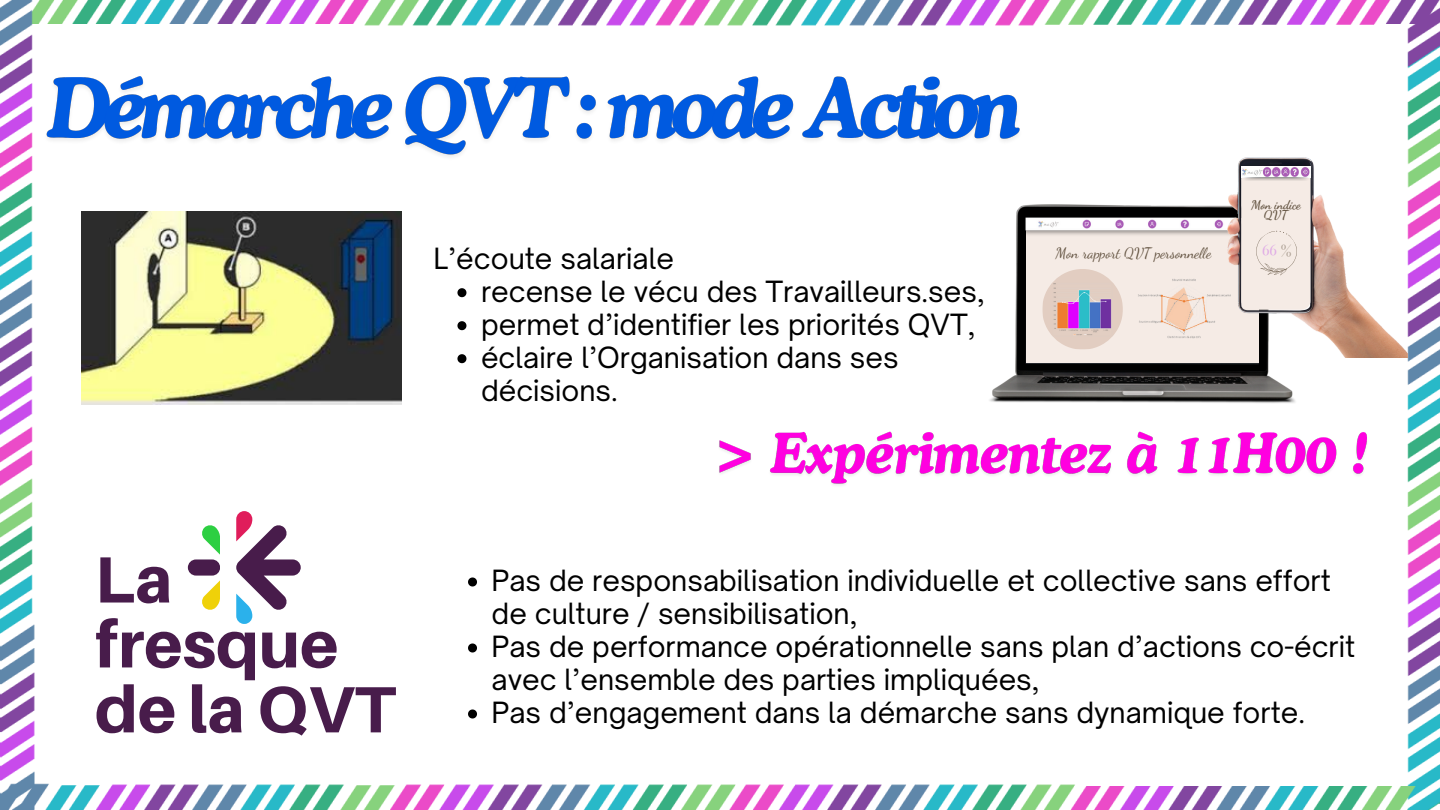
<style>
.page{position:relative;width:1440px;height:810px;background:#fff}
.page>*{position:absolute;margin:0;border:0;box-sizing:border-box;transform-origin:0 0}
.t1{font:800 65.4px/64.9px "Aileron";color:#481c4b}
.t2{font:28px/33px "Open Sauce One";color:#000}
.t3{font:14.7px "Dancing Script";color:#625240}
.t4{font:700 12.3px/10.1px "Dancing Script";color:#625240;text-align:center}
</style>
<div class="page">
<img style="left:0;top:0;width:1440px;height:810px">
<img style="left:40px;top:59px;width:987px;height:106px">
<img style="left:81px;top:211px;width:321px;height:194px">
<img style="left:712px;top:420px;width:660px;height:70px">
<img style="left:987px;top:205px;width:311px;height:200px">
<div style="left:1026px;top:219px;width:232px;height:144px;background:#f5ebe5"></div>
<img style="left:1000px;top:210px;width:227px;height:28px">
<div style="left:1042px;top:269px;width:81px;height:81px;background:#e2cdc1;border-radius:50%"></div>
<img style="left:1053px;top:283px;width:59px;height:53px">
<img style="left:1138px;top:279px;width:89px;height:60px">
<img style="left:1227px;top:157px;width:180px;height:200px">
<div style="left:188px;top:559px;width:32px;height:17px;background:#481c4b;border-radius:8px"></div>
<svg style="left:202px;top:525px;width:18px;height:30px"></svg>
<svg style="left:202px;top:580px;width:18px;height:30px"></svg>
<svg style="left:236px;top:511px;width:65px;height:113px"></svg>
<svg style="left:457px;top:288px;width:9px;height:9px"></svg>
<svg style="left:457px;top:321px;width:9px;height:9px"></svg>
<svg style="left:457px;top:354px;width:9px;height:9px"></svg>
<svg style="left:468px;top:578px;width:9px;height:8px"></svg>
<svg style="left:468px;top:644px;width:9px;height:8px"></svg>
<svg style="left:468px;top:710px;width:9px;height:8px"></svg>
<svg style="left:1241px;top:166px;width:70px;height:144px"></svg>
<p class="t2" style="left:433px;top:242px;width:242px">L’écoute salariale</p>
<p class="t2" style="left:481px;top:275px;width:505px">recense le vécu des Travailleurs.ses,</p>
<p class="t2" style="left:481px;top:308px;width:496px">permet d’identifier les priorités QVT,</p>
<p class="t2" style="left:481px;top:341px;width:419px">éclaire l’Organisation dans ses décisions.</p>
<h3 class="t3" style="left:1055px;top:245px;width:157px">Mon rapport QVT personnelle</h3>
<p class="t4" style="left:1251px;top:200px;width:51px">Mon indice<br>QVT</p>
<p class="t1" style="left:95px;top:546px;width:302px">La fresque de la QVT</p>
<p class="t2" style="left:492px;top:564px;width:841px">Pas de responsabilisation individuelle et collective sans effort de culture / sensibilisation,</p>
<h1 class="t2" style="left:492px;top:630px;width:865px">Pas de performance opérationnelle sans plan d’actions co-écrit avec l’ensemble des parties impliquées,</h1>
<p class="t2" style="left:492px;top:696px;width:815px">Pas d’engagement dans la démarche sans dynamique forte.</p>
</div>
